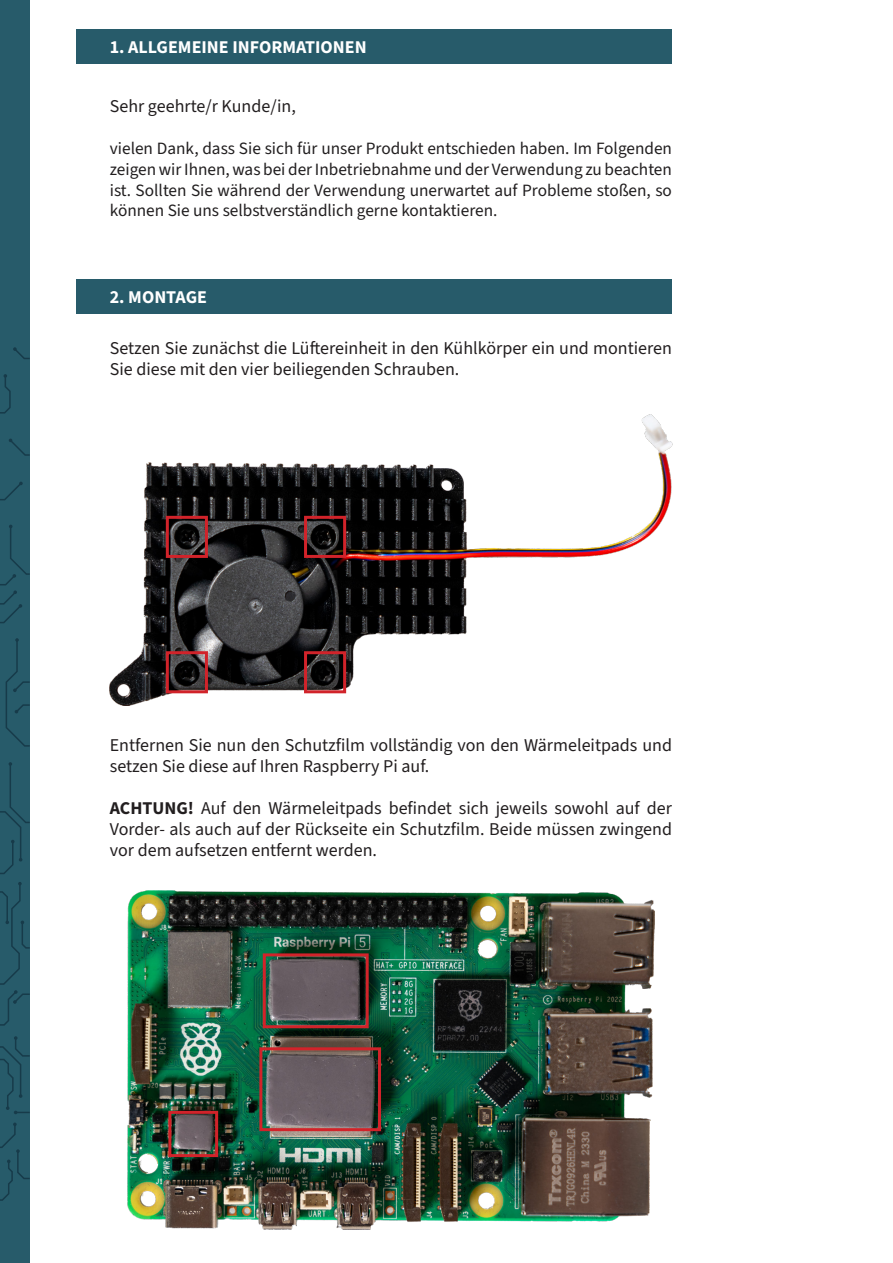
<style>
.page{position:relative;width:893px;height:1263px;background:#fff}
.page>*{position:absolute;margin:0;border:0;box-sizing:border-box;transform-origin:0 0}
.Default{font:18px/21px "Source Sans 3";color:#221e1f}
.t1{font:700 18px "Source Sans 3";color:#fff}
.Pa1{font:18px "Source Sans 3";color:#221e1f}
.Default-2{font:17.25px/20.7px "Source Sans 3";color:#211e1f;text-align:justify}
.s1{font-weight:700}
</style>
<div class="page">
<div style="left:0;top:0;width:30px;height:1263px;background:#275b6a"></div>
<div style="left:77px;top:30px;width:595px;height:34px;background:#275b6a"></div>
<div style="left:77px;top:280px;width:595px;height:34px;background:#275b6a"></div>
<svg style="left:0;top:1122px;width:30px;height:79px"></svg>
<svg style="left:0;top:1036px;width:30px;height:78px"></svg>
<svg style="left:0;top:882px;width:30px;height:144px"></svg>
<svg style="left:0;top:762px;width:30px;height:112px"></svg>
<svg style="left:5px;top:638px;width:25px;height:109px"></svg>
<svg style="left:0;top:525px;width:30px;height:99px"></svg>
<svg style="left:0;top:482px;width:23px;height:19px"></svg>
<svg style="left:9px;top:438px;width:21px;height:18px"></svg>
<svg style="left:0;top:374px;width:11px;height:40px"></svg>
<svg style="left:13px;top:347px;width:17px;height:12px"></svg>
<img style="left:110px;top:414px;width:562px;height:291px">
<div style="left:166px;top:516px;width:42px;height:42px;border:3px solid #d1232a"></div>
<div style="left:166px;top:651px;width:42px;height:42px;border:3px solid #d1232a"></div>
<div style="left:304px;top:516px;width:42px;height:42px;border:3px solid #d1232a"></div>
<div style="left:304px;top:651px;width:42px;height:42px;border:3px solid #d1232a"></div>
<img style="left:127px;top:890px;width:528px;height:339px">
<div style="left:263px;top:953px;width:106px;height:75px;border:3px solid #d1232a"></div>
<div style="left:259px;top:1047px;width:122px;height:84px;border:3px solid #d1232a"></div>
<div style="left:168px;top:1111px;width:50px;height:46px;border:3px solid #d1232a"></div>
<p class="t1" style="left:110px;top:35px;width:258px">1. ALLGEMEINE INFORMATIONEN</p>
<p class="Pa1" style="left:110px;top:95px;width:188px">Sehr geehrte/r Kunde/in,</p>
<p class="Default-2" style="left:110px;top:138px;width:564px">vielen Dank, dass Sie sich für unser Produkt entschieden haben. Im Folgenden zeigen wir Ihnen, was bei der Inbetriebnahme und der Verwendung zu beachten ist. Sollten Sie während der Verwendung unerwartet auf Probleme stoßen, so können Sie uns selbstverständlich gerne kontaktieren.</p>
<p class="t1" style="left:110px;top:285px;width:99px">2. MONTAGE</p>
<p class="Default" style="left:110px;top:338px;width:564px">Setzen Sie zunächst die Lüftereinheit in den Kühlkörper ein und montieren<br>Sie diese mit den vier beiliegenden Schrauben.</p>
<p class="Default" style="left:110px;top:735px;width:564px">Entfernen Sie nun den Schutzfilm vollständig von den Wärmeleitpads und setzen Sie diese auf Ihren Raspberry Pi auf.</p>
<p class="Default" style="left:110px;top:798px;width:564px;text-align:justify"><span class="s1">ACHTUNG!</span> Auf den Wärmeleitpads befindet sich jeweils sowohl auf der Vorder- als auch auf der Rückseite ein Schutzfilm. Beide müssen zwingend vor dem aufsetzen entfernt werden.</p>
</div>
